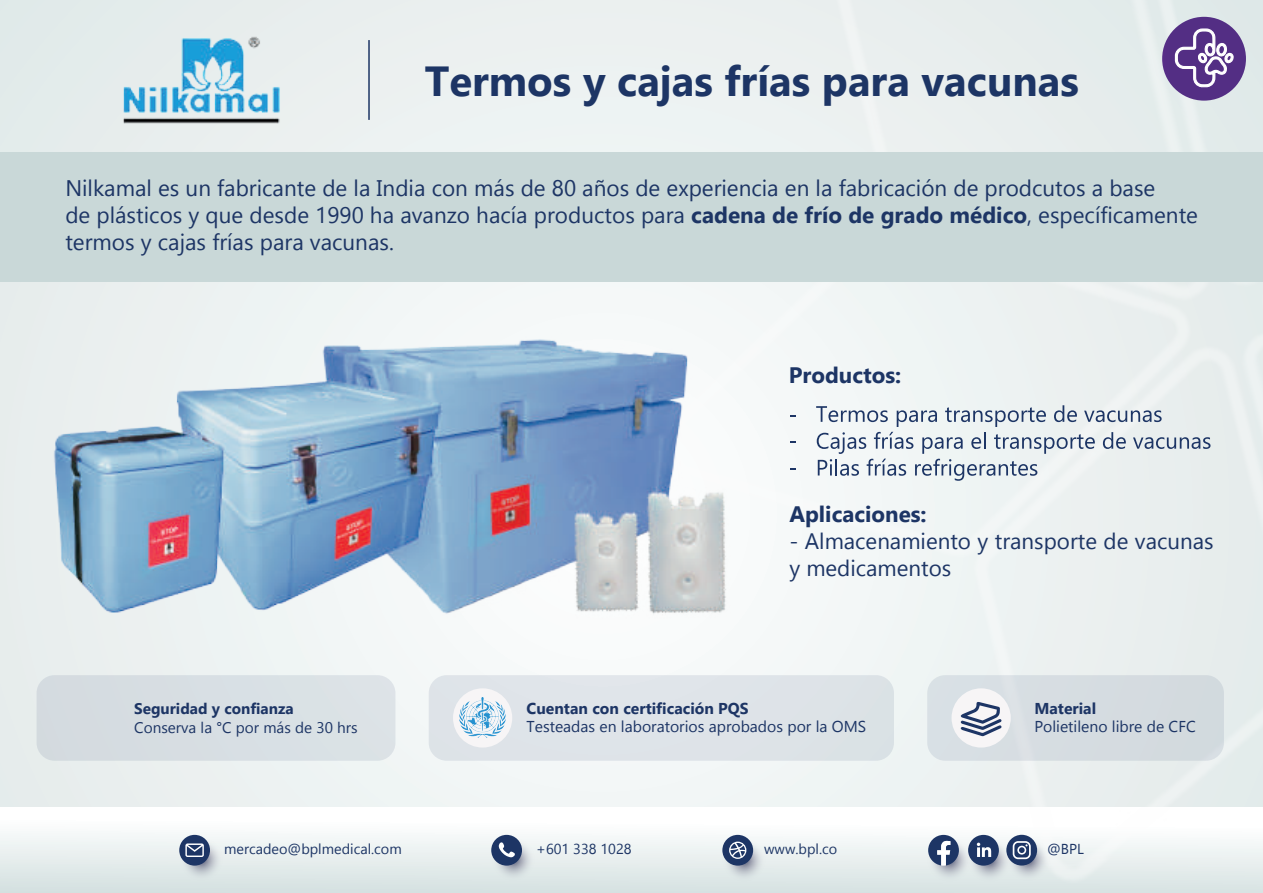
<style>
.page{position:relative;width:1263px;height:893px;background:#eaefef}
.page>*{position:absolute;margin:0;border:0;box-sizing:border-box;transform-origin:0 0}
.t1{font:700 42px "Gadugi";color:#1d3565}
.t2{font:22.5px/27px "Gadugi";color:#1d3565}
.t3{font:22.35px/26.8px "Gadugi";color:#1d3565}
.t4{font:700 22.35px "Gadugi";color:#1d3565}
.t5{font:15.75px "Gadugi";color:#1d3565}
.t6{font:700 15.75px "Gadugi";color:#1d3565}
.t7{font:15.3px "Gadugi";color:#1d3565}
.t8{font:700 15.3px "Gadugi";color:#1d3565}
.t9{font:14.4px "Gadugi";color:#1d3565}
.s1{font-weight:700}
</style>
<div class="page">
<div style="left:0;top:807px;width:1263px;height:86px;background:linear-gradient(to bottom,#fff,#d5e1e1)"></div>
<img style="left:493px;top:0;width:770px;height:893px">
<svg style="left:842px;top:405px;width:368px;height:76px"></svg>
<svg style="left:722px;top:838px;width:44px;height:44px"></svg>
<div style="left:722px;top:835px;width:31px;height:31px;background:#1d3565;border-radius:50%"></div>
<svg style="left:729px;top:842px;width:17px;height:17px"></svg>
<svg style="left:1005px;top:837px;width:45px;height:44px"></svg>
<div style="left:1006px;top:835px;width:31px;height:30px;background:#1d3565;border-radius:50%"></div>
<svg style="left:1013px;top:841px;width:18px;height:18px"></svg>
<svg style="left:926px;top:837px;width:46px;height:45px"></svg>
<svg style="left:928px;top:835px;width:31px;height:31px"></svg>
<svg style="left:966px;top:837px;width:46px;height:45px"></svg>
<div style="left:968px;top:835px;width:31px;height:31px;background:#1d3565;border-radius:50%"></div>
<svg style="left:977px;top:843px;width:14px;height:14px"></svg>
<svg style="left:491px;top:837px;width:44px;height:44px"></svg>
<div style="left:491px;top:835px;width:31px;height:31px;background:#1d3565;border-radius:50%"></div>
<svg style="left:179px;top:837px;width:44px;height:44px"></svg>
<div style="left:179px;top:835px;width:31px;height:31px;background:#1d3565;border-radius:50%"></div>
<svg style="left:185px;top:843px;width:19px;height:14px"></svg>
<svg style="left:499px;top:842px;width:16px;height:15px"></svg>
<div style="left:37px;top:675px;width:358px;height:86px;background:#d7dee3;border-radius:18px"></div>
<div style="left:429px;top:675px;width:465px;height:86px;background:#dee3e8;border-radius:18px"></div>
<div style="left:0;top:152px;width:1263px;height:130px;background:#c9d8d8"></div>
<div style="left:453px;top:688px;width:59px;height:59px;background:#f7f5f6;border-radius:50%"></div>
<img style="left:460px;top:730px;width:45px;height:8px">
<div style="left:927px;top:675px;width:297px;height:86px;background:#d5dce1;border-radius:18px"></div>
<div style="left:951px;top:688px;width:60px;height:59px;background:#f7f5f6;border-radius:50%"></div>
<svg style="left:961px;top:702px;width:40px;height:34px"></svg>
<hr style="left:368px;top:40px;width:2px;height:80px;background:#1d3565">
<img style="left:36px;top:282px;width:806px;height:448px">
<img style="left:123px;top:36px;width:157px;height:88px">
<svg style="left:1162px;top:17px;width:84px;height:84px;background:#583487"></svg>
<svg style="left:1174px;top:28px;width:61px;height:60px;background:#7d61a2"></svg>
<img style="left:0;top:0;width:42px;height:333px">
<h1 class="t1" style="left:425px;top:56px;width:656px">Termos y cajas frías para vacunas</h1>
<p class="t2" style="left:65px;top:174px;width:1134px">Nilkamal es un fabricante de la India con más de 80 años de experiencia en la fabricación de prodcutos a base<br>de plásticos y que desde 1990 ha avanzo hacía productos para <span class="s1">cadena de frío de grado médico</span>, específicamente termos y cajas frías para vacunas.</p>
<p class="t4" style="left:789px;top:361px;width:114px">Productos:</p>
<p class="t8" style="left:134px;top:699px;width:161px">Seguridad y confianza</p>
<p class="t7" style="left:134px;top:718px;width:225px">Conserva la °C por más de 30 hrs</p>
<p class="t4" style="left:789px;top:501px;width:139px">Aplicaciones:</p>
<p class="t3" style="left:789px;top:527px;width:426px">- Almacenamiento y transporte de vacunas y medicamentos</p>
<p class="t6" style="left:526px;top:698px;width:224px">Cuentan con certificación PQS</p>
<p class="t5" style="left:526px;top:717px;width:341px">Testeadas en laboratorios aprobados por la OMS</p>
<p class="t6" style="left:1034px;top:698px;width:63px">Material</p>
<p class="t5" style="left:1034px;top:717px;width:163px">Polietileno libre de CFC</p>
<p class="t9" style="left:224px;top:840px;width:179px">mercadeo@bplmedical.com</p>
<p class="t9" style="left:536px;top:840px;width:97px">+601 338 1028</p>
<p class="t9" style="left:764px;top:840px;width:75px">www.bpl.co</p>
<p class="t9" style="left:1047px;top:840px;width:38px">@BPL</p>
</div>
